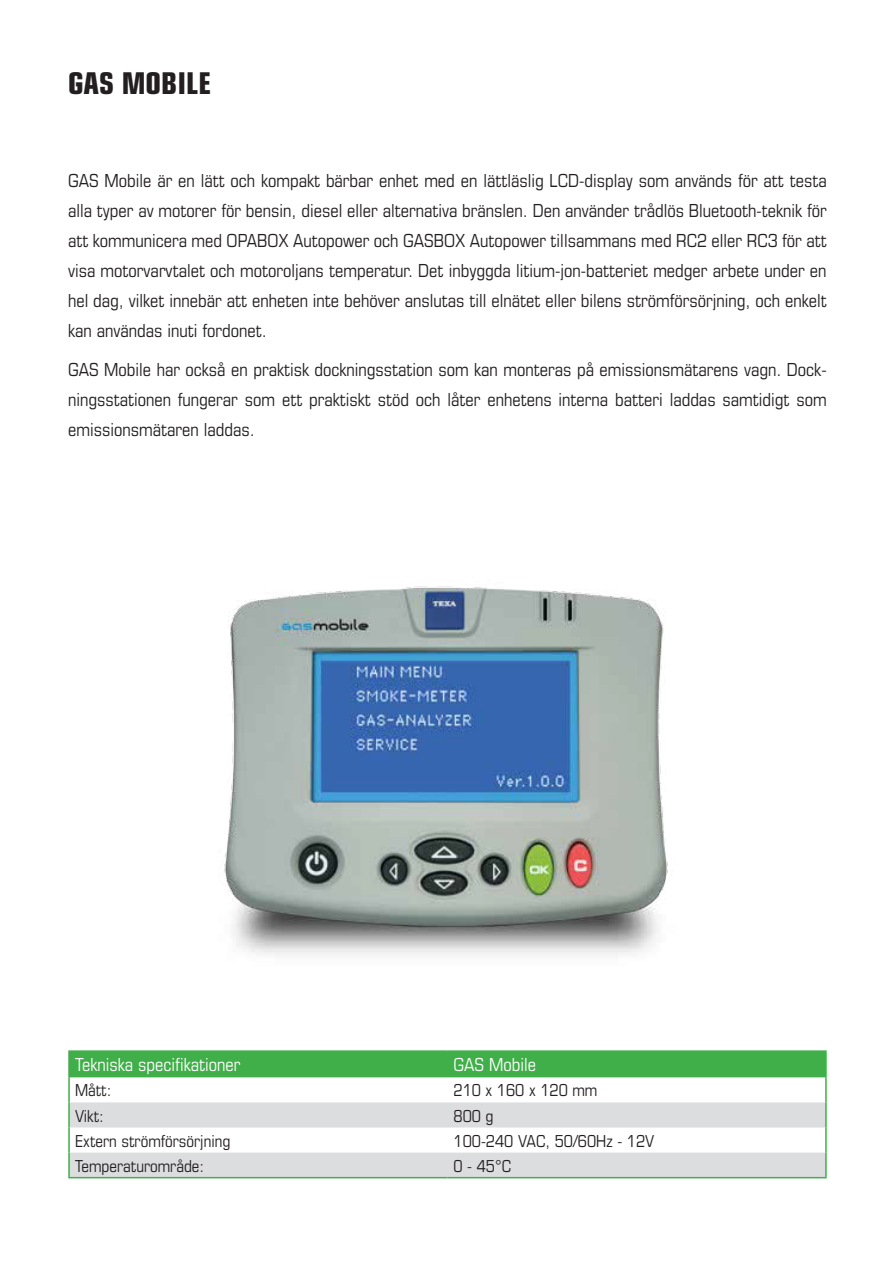
<style>
.page{position:relative;width:893px;height:1263px;background:#fff}
.page>*{position:absolute;margin:0;border:0;box-sizing:border-box;transform-origin:0 0}
.t1{font:700 condensed 30px "Eurostile";color:#231f20}
.t2{font:condensed 18px/30px "Eurostile";color:#231f20;text-align:justify}
.t3{font:condensed 18px "Eurostile";color:#fff}
.t4{font:condensed 16.5px "Eurostile";color:#231f20}
</style>
<div class="page">
<img style="left:224px;top:586px;width:444px;height:369px">
<div style="left:70px;top:1052px;width:755px;height:25px;background:#40ae49"></div>
<svg style="left:70px;top:1102px;width:755px;height:75px;fill:#dcdddf"></svg>
<hr style="left:68px;top:1050px;width:379px;height:2px;background:#40ae49">
<hr style="left:68px;top:1052px;width:2px;height:25px;background:#40ae49">
<hr style="left:447px;top:1050px;width:380px;height:2px;background:#40ae49">
<hr style="left:825px;top:1052px;width:2px;height:25px;background:#40ae49">
<hr style="left:68px;top:1077px;width:2px;height:25px;background:#40ae49">
<hr style="left:825px;top:1077px;width:2px;height:25px;background:#40ae49">
<hr style="left:68px;top:1102px;width:2px;height:25px;background:#40ae49">
<hr style="left:825px;top:1102px;width:2px;height:25px;background:#40ae49">
<hr style="left:68px;top:1127px;width:2px;height:25px;background:#40ae49">
<hr style="left:825px;top:1127px;width:2px;height:25px;background:#40ae49">
<hr style="left:68px;top:1152px;width:2px;height:25px;background:#40ae49">
<hr style="left:825px;top:1152px;width:2px;height:25px;background:#40ae49">
<hr style="left:68px;top:1177px;width:379px;height:1px;background:#40ae49">
<hr style="left:447px;top:1177px;width:380px;height:1px;background:#40ae49">
<p class="t1" style="left:68px;top:65px;width:145px">GAS MOBILE</p>
<p class="t2" style="left:68px;top:166px;width:760px">GAS Mobile är en lätt och kompakt bärbar enhet med en lättläslig LCD-display som används för att testa alla typer av motorer för bensin, diesel eller alternativa bränslen. Den använder trådlös Bluetooth-teknik för att kommunicera med OPABOX Autopower och GASBOX Autopower tillsammans med RC2 eller RC3 för att visa motorvarvtalet och motoroljans temperatur. Det inbyggda litium-jon-batteriet medger arbete under en hel dag, vilket innebär att enheten inte behöver anslutas till elnätet eller bilens strömförsörjning, och enkelt kan användas inuti fordonet.</p>
<p class="t2" style="left:68px;top:354px;width:760px">GAS Mobile har också en praktisk dockningsstation som kan monteras på emissionsmätarens vagn. Dock&shy;ningsstationen fungerar som ett praktiskt stöd och låter enhetens interna batteri laddas samtidigt som emissionsmätaren laddas.</p>
<p class="t3" style="left:75px;top:1054px;width:167px">Tekniska specifikationer</p>
<p class="t3" style="left:453px;top:1054px;width:84px">GAS Mobile</p>
<p class="t4" style="left:75px;top:1081px;width:38px">Mått:</p>
<p class="t4" style="left:453px;top:1081px;width:145px">210 x 160 x 120 mm</p>
<p class="t4" style="left:75px;top:1106px;width:30px">Vikt:</p>
<p class="t4" style="left:453px;top:1106px;width:42px">800 g</p>
<p class="t4" style="left:75px;top:1131px;width:157px">Extern strömförsörjning</p>
<p class="t4" style="left:453px;top:1131px;width:202px">100-240 VAC, 50/60Hz - 12V</p>
<p class="t4" style="left:75px;top:1156px;width:131px">Temperaturområde:</p>
<p class="t4" style="left:453px;top:1156px;width:59px">0 - 45°C</p>
</div>
